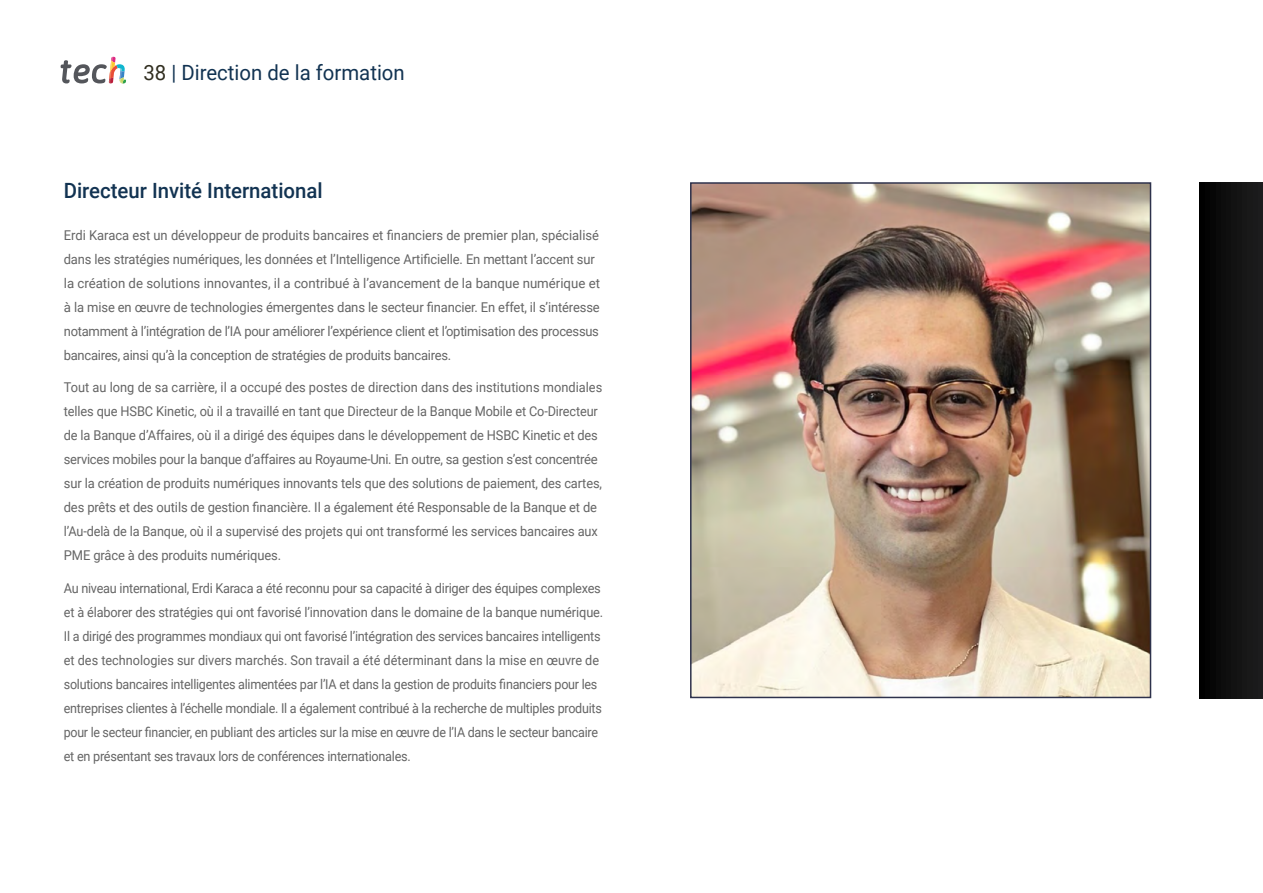
<style>
.page{position:relative;width:1263px;height:893px;background:#fff}
.page>*{position:absolute;margin:0;border:0;box-sizing:border-box;transform-origin:0 0}
.t1{font:500 21px "Roboto";color:#123352}
.t2{font:21px "Roboto";color:#123352}
.t3{font:13.5px/24px "Roboto";letter-spacing:-.01em;color:#656565;scale:.94 1}
.t4{font:13.5px/24px "Roboto";letter-spacing:-.01em;color:#656565;scale:.95 1}
.t5{font:13.5px/24px "Roboto";letter-spacing:-.01em;color:#656565;scale:.96 1}
.s1{color:#312e20}
</style>
<div class="page">
<svg style="left:61px;top:57px;width:65px;height:27px"></svg>
<img style="left:693px;top:185px;width:455px;height:510px">
<div style="left:690px;top:182px;width:461px;height:516px;border:2px solid #2e324c"></div>
<div style="left:1199px;top:182px;width:64px;height:516px;background:linear-gradient(to right,#000,#1e1e1f)"></div>
<h1 class="t2" style="left:144px;top:57px;width:263px"><span class="s1">38</span> | Direction de la formation</h1>
<h1 class="t1" style="left:64px;top:176px;width:260px">Directeur Invité International</h1>
<p class="t5" style="left:64px;top:222px;width:560px">Erdi Karaca est un développeur de produits bancaires et financiers de premier plan, spécialisé dans les stratégies numériques, les données et l’Intelligence Artificielle. En mettant l’accent sur la création de solutions innovantes, il a contribué à l’avancement de la banque numérique et à la mise en œuvre de technologies émergentes dans le secteur financier. En effet, il s’intéresse notamment à l’intégration de l’IA pour améliorer l’expérience client et l’optimisation des processus bancaires, ainsi qu’à la conception de stratégies de produits bancaires.</p>
<p class="t4" style="left:64px;top:375px;width:568px">Tout au long de sa carrière, il a occupé des postes de direction dans des institutions mondiales telles que HSBC Kinetic, où il a travaillé en tant que Directeur de la Banque Mobile et Co-Directeur de la Banque d’Affaires, où il a dirigé des équipes dans le développement de HSBC Kinetic et des services mobiles pour la banque d’affaires au Royaume-Uni. En outre, sa gestion s’est concentrée sur la création de produits numériques innovants tels que des solutions de paiement, des cartes, des prêts et des outils de gestion financière. Il a également été Responsable de la Banque et de l’Au-delà de la Banque, où il a supervisé des projets qui ont transformé les services bancaires aux PME grâce à des produits numériques.</p>
<p class="t3" style="left:64px;top:575px;width:575px">Au niveau international, Erdi Karaca a été reconnu pour sa capacité à diriger des équipes complexes et à élaborer des stratégies qui ont favorisé l’innovation dans le domaine de la banque numérique.<br>Il a dirigé des programmes mondiaux qui ont favorisé l’intégration des services bancaires intelligents et des technologies sur divers marchés. Son travail a été déterminant dans la mise en œuvre de solutions bancaires intelligentes alimentées par l’IA et dans la gestion de produits financiers pour les entreprises clientes à l’échelle mondiale. Il a également contribué à la recherche de multiples produits pour le secteur financier, en publiant des articles sur la mise en œuvre de l’IA dans le secteur bancaire et en présentant ses travaux lors de conférences internationales.</p>
</div>
